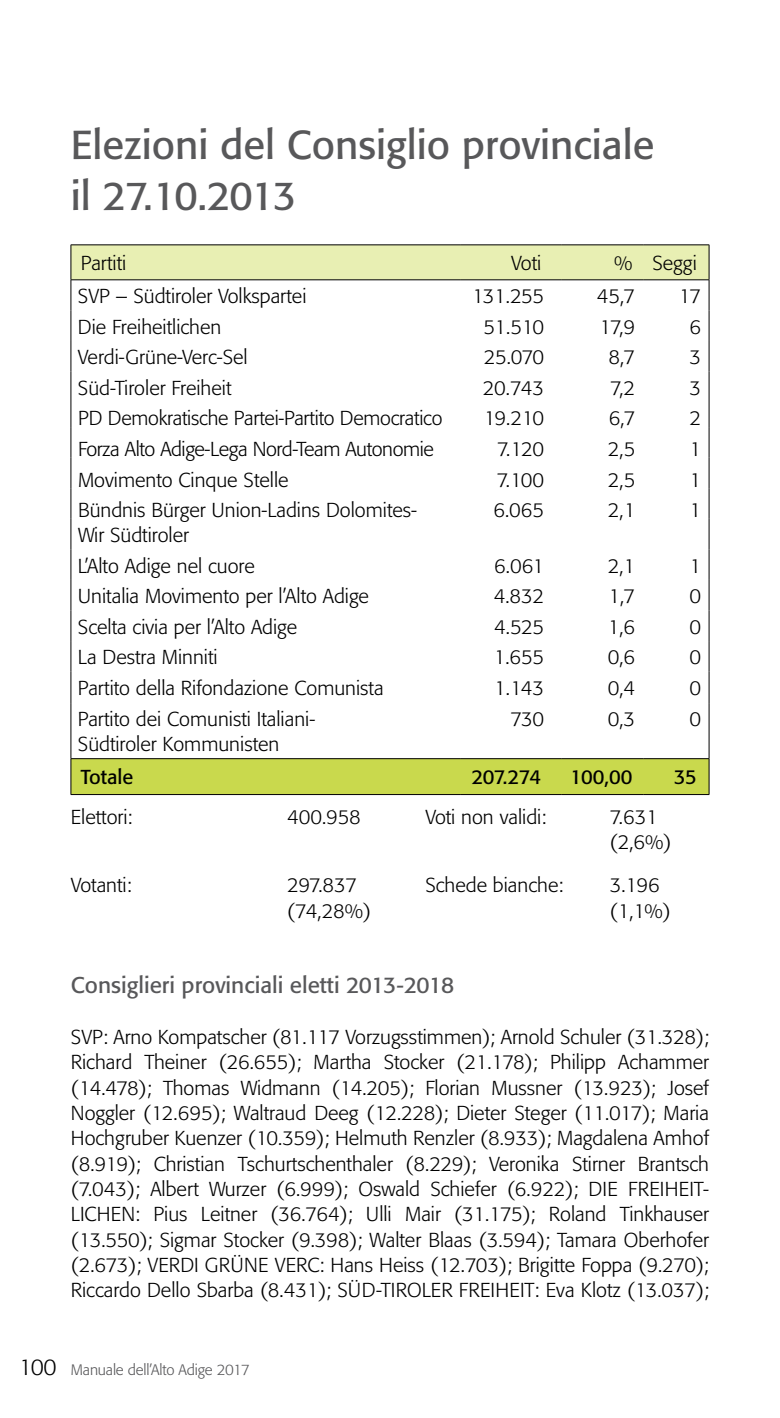
<style>
.page{position:relative;width:780px;height:1418px;background:#fff}
.page>*{position:absolute;margin:0;border:0;box-sizing:border-box;transform-origin:0 0}
.t1{font:40px/50.2px "Formata";color:#58585a}
.t2{font:22.5px "Formata";color:#58585a}
.t3{font:300 20px/25.2px "Formata";color:#000}
.t4{font:300 20px "Formata";letter-spacing:-.02em;color:#000}
.t5{font:20px "Formata";letter-spacing:-.02em;color:#000}
.t6{font:300 15px "Formata";letter-spacing:-.01em;color:#58585a}
.s1{font-size:22.5px;color:#000}
</style>
<div class="page">
<div style="left:71px;top:245px;width:637px;height:34px;background:#e8efb3"></div>
<div style="left:71px;top:759px;width:637px;height:35px;background:#c9d94d"></div>
<hr style="left:71px;top:244px;width:389px;height:1px;background:#000">
<hr style="left:70px;top:245px;width:1px;height:34px;background:#000">
<hr style="left:460px;top:244px;width:102px;height:1px;background:#000">
<hr style="left:562px;top:244px;width:81px;height:1px;background:#000">
<hr style="left:643px;top:244px;width:66px;height:1px;background:#000">
<hr style="left:708px;top:245px;width:1px;height:34px;background:#000">
<hr style="left:71px;top:279px;width:389px;height:1px;background:#000">
<hr style="left:70px;top:280px;width:1px;height:30px;background:#000">
<hr style="left:460px;top:279px;width:102px;height:1px;background:#000">
<hr style="left:562px;top:279px;width:81px;height:1px;background:#000">
<hr style="left:643px;top:279px;width:66px;height:1px;background:#000">
<hr style="left:708px;top:280px;width:1px;height:30px;background:#000">
<hr style="left:70px;top:310px;width:1px;height:31px;background:#000">
<hr style="left:708px;top:310px;width:1px;height:31px;background:#000">
<hr style="left:70px;top:341px;width:1px;height:30px;background:#000">
<hr style="left:708px;top:341px;width:1px;height:30px;background:#000">
<hr style="left:70px;top:371px;width:1px;height:56px;background:#000">
<hr style="left:708px;top:371px;width:1px;height:56px;background:#000">
<hr style="left:70px;top:427px;width:1px;height:30px;background:#000">
<hr style="left:708px;top:427px;width:1px;height:30px;background:#000">
<hr style="left:70px;top:457px;width:1px;height:31px;background:#000">
<hr style="left:708px;top:457px;width:1px;height:31px;background:#000">
<hr style="left:70px;top:488px;width:1px;height:31px;background:#000">
<hr style="left:708px;top:488px;width:1px;height:31px;background:#000">
<hr style="left:70px;top:519px;width:1px;height:30px;background:#000">
<hr style="left:708px;top:519px;width:1px;height:30px;background:#000">
<hr style="left:70px;top:549px;width:1px;height:31px;background:#000">
<hr style="left:708px;top:549px;width:1px;height:31px;background:#000">
<hr style="left:70px;top:580px;width:1px;height:30px;background:#000">
<hr style="left:708px;top:580px;width:1px;height:30px;background:#000">
<hr style="left:70px;top:610px;width:1px;height:31px;background:#000">
<hr style="left:708px;top:610px;width:1px;height:31px;background:#000">
<hr style="left:70px;top:641px;width:1px;height:30px;background:#000">
<hr style="left:708px;top:641px;width:1px;height:30px;background:#000">
<hr style="left:70px;top:671px;width:1px;height:32px;background:#000">
<hr style="left:708px;top:671px;width:1px;height:32px;background:#000">
<hr style="left:70px;top:703px;width:1px;height:55px;background:#000">
<hr style="left:708px;top:703px;width:1px;height:55px;background:#000">
<hr style="left:71px;top:758px;width:389px;height:1px;background:#000">
<hr style="left:70px;top:759px;width:1px;height:35px;background:#000">
<hr style="left:460px;top:758px;width:102px;height:1px;background:#000">
<hr style="left:562px;top:758px;width:81px;height:1px;background:#000">
<hr style="left:643px;top:758px;width:66px;height:1px;background:#000">
<hr style="left:708px;top:759px;width:1px;height:35px;background:#000">
<hr style="left:71px;top:794px;width:389px;height:1px;background:#000">
<hr style="left:460px;top:794px;width:102px;height:1px;background:#000">
<hr style="left:562px;top:794px;width:81px;height:1px;background:#000">
<hr style="left:643px;top:794px;width:66px;height:1px;background:#000">
<h1 class="t1" style="left:71px;top:120px;width:585px">Elezioni del Consiglio provinciale il 27.10.2013</h1>
<p class="t3" style="left:81px;top:251px;width:47px">Partiti</p>
<p class="t3" style="left:511px;top:251px;width:32px">Voti</p>
<p class="t3" style="left:614px;top:251px;width:84px">% Seggi</p>
<p class="t3" style="left:78px;top:284px;width:230px">SVP – Südtiroler Volkspartei</p>
<p class="t3" style="left:472px;top:284px;width:74px">131.255</p>
<p class="t3" style="left:597px;top:284px;width:40px">45,7</p>
<p class="t3" style="left:678px;top:284px;width:24px">17</p>
<p class="t3" style="left:78px;top:314px;width:145px">Die Freiheitlichen</p>
<p class="t3" style="left:483px;top:314px;width:62px">51.510</p>
<p class="t3" style="left:599px;top:314px;width:37px">17,9</p>
<p class="t3" style="left:689px;top:314px;width:13px">6</p>
<p class="t3" style="left:78px;top:345px;width:171px">Verdi-Grüne-Verc-Sel</p>
<p class="t3" style="left:483px;top:345px;width:62px">25.070</p>
<p class="t3" style="left:608px;top:345px;width:28px">8,7</p>
<p class="t3" style="left:689px;top:345px;width:13px">3</p>
<p class="t3" style="left:78px;top:375px;width:155px">Süd-Tiroler Freiheit</p>
<p class="t3" style="left:483px;top:375px;width:63px">20.743</p>
<p class="t3" style="left:610px;top:375px;width:26px">7,2</p>
<p class="t3" style="left:689px;top:375px;width:13px">3</p>
<p class="t3" style="left:78px;top:406px;width:366px">PD Demokratische Partei-Partito Democratico</p>
<p class="t3" style="left:483px;top:406px;width:62px">19.210</p>
<p class="t3" style="left:608px;top:406px;width:28px">6,7</p>
<p class="t3" style="left:689px;top:406px;width:13px">2</p>
<p class="t4" style="left:78px;top:437px;width:357px">Forza Alto Adige-Lega Nord-Team Autonomie</p>
<p class="t3" style="left:497px;top:436px;width:49px">7.120</p>
<p class="t3" style="left:608px;top:436px;width:29px">2,5</p>
<p class="t3" style="left:689px;top:436px;width:13px">1</p>
<p class="t3" style="left:78px;top:467px;width:212px">Movimento Cinque Stelle</p>
<p class="t3" style="left:496px;top:467px;width:49px">7.100</p>
<p class="t3" style="left:608px;top:467px;width:29px">2,5</p>
<p class="t3" style="left:689px;top:467px;width:13px">1</p>
<p class="t3" style="left:78px;top:498px;width:340px">Bündnis Bürger Union-Ladins Dolomites-<br>Wir Südtiroler</p>
<p class="t3" style="left:493px;top:497px;width:52px">6.065</p>
<p class="t3" style="left:607px;top:497px;width:29px">2,1</p>
<p class="t3" style="left:689px;top:497px;width:13px">1</p>
<p class="t3" style="left:78px;top:553px;width:178px">L’Alto Adige nel cuore</p>
<p class="t3" style="left:494px;top:553px;width:51px">6.061</p>
<p class="t3" style="left:607px;top:553px;width:29px">2,1</p>
<p class="t3" style="left:689px;top:553px;width:13px">1</p>
<p class="t3" style="left:78px;top:584px;width:292px">Unitalia Movimento per l’Alto Adige</p>
<p class="t3" style="left:493px;top:584px;width:52px">4.832</p>
<p class="t3" style="left:608px;top:584px;width:28px">1,7</p>
<p class="t3" style="left:689px;top:584px;width:13px">0</p>
<p class="t3" style="left:78px;top:614px;width:221px">Scelta civia per l’Alto Adige</p>
<p class="t3" style="left:494px;top:614px;width:51px">4.525</p>
<p class="t3" style="left:607px;top:614px;width:29px">1,6</p>
<p class="t3" style="left:689px;top:614px;width:13px">0</p>
<p class="t3" style="left:78px;top:645px;width:141px">La Destra Minniti</p>
<p class="t3" style="left:493px;top:645px;width:52px">1.655</p>
<p class="t3" style="left:607px;top:645px;width:29px">0,6</p>
<p class="t3" style="left:689px;top:645px;width:13px">0</p>
<p class="t3" style="left:78px;top:675px;width:307px">Partito della Rifondazione Comunista</p>
<p class="t3" style="left:494px;top:675px;width:51px">1.143</p>
<p class="t3" style="left:607px;top:675px;width:29px">0,4</p>
<p class="t3" style="left:689px;top:675px;width:13px">0</p>
<p class="t3" style="left:78px;top:706px;width:239px">Partito dei Comunisti Italiani-<br>Südtiroler Kommunisten</p>
<p class="t3" style="left:510px;top:706px;width:35px">730</p>
<p class="t3" style="left:607px;top:706px;width:29px">0,3</p>
<p class="t3" style="left:689px;top:706px;width:13px">0</p>
<p class="t5" style="left:81px;top:765px;width:54px">Totale</p>
<p class="t5" style="left:471px;top:765px;width:71px">207.274</p>
<p class="t5" style="left:570px;top:765px;width:64px">100,00</p>
<p class="t5" style="left:674px;top:765px;width:24px">35</p>
<p class="t3" style="left:71px;top:804px;width:63px">Elettori:</p>
<p class="t3" style="left:287px;top:804px;width:75px">400.958</p>
<p class="t3" style="left:425px;top:804px;width:122px">Voti non validi:</p>
<p class="t3" style="left:609px;top:804px;width:63px">7.631 (2,6%)</p>
<p class="t3" style="left:71px;top:872px;width:62px">Votanti:</p>
<p class="t3" style="left:287px;top:872px;width:72px">297.837</p>
<p class="t3" style="left:425px;top:872px;width:139px">Schede bianche:</p>
<p class="t3" style="left:609px;top:872px;width:51px">3.196</p>
<p class="t3" style="left:287px;top:898px;width:85px">(74,28%)</p>
<p class="t3" style="left:609px;top:898px;width:62px">(1,1%)</p>
<p class="t2" style="left:71px;top:971px;width:384px">Consiglieri provinciali eletti 2013-2018</p>
<p class="t3" style="left:71px;top:1024px;width:639px;text-align:justify">SVP: Arno Kompatscher (81.117 Vorzugsstimmen); Arnold Schuler (31.328); Richard Theiner (26.655); Martha Stocker (21.178); Philipp Achammer (14.478); Thomas Widmann (14.205); Florian Mussner (13.923); Josef Noggler (12.695); Waltraud Deeg (12.228); Dieter Steger (11.017); Maria Hochgruber Kuenzer (10.359); Helmuth Renzler (8.933); Magdalena Amhof (8.919); Christian Tschurtschenthaler (8.229); Veronika Stirner Brantsch (7.043); Albert Wurzer (6.999); Oswald Schiefer (6.922); DIE FREIHEIT-LICHEN: Pius Leitner (36.764); Ulli Mair (31.175); Roland Tinkhauser (13.550); Sigmar Stocker (9.398); Walter Blaas (3.594); Tamara Oberhofer (2.673); VERDI GRÜNE VERC: Hans Heiss (12.703); Brigitte Foppa (9.270); Riccardo Dello Sbarba (8.431); SÜD-TIROLER FREIHEIT: Eva Klotz (13.037);</p>
<p class="t6" style="left:19px;top:1361px;width:232px"><span class="s1">100</span> Manuale dell’Alto Adige 2017</p>
</div>
